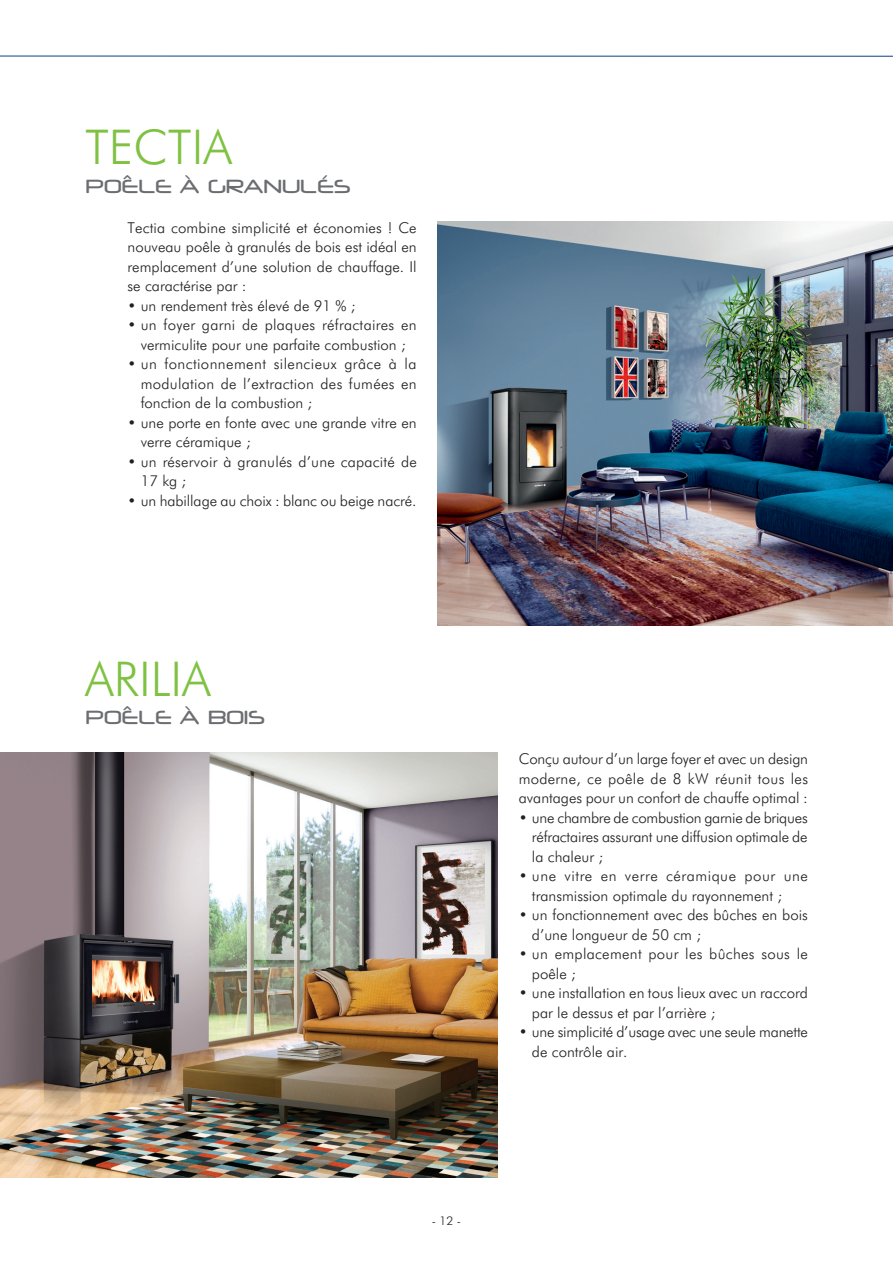
<style>
.page{position:relative;width:893px;height:1263px;background:#fff}
.page>*{position:absolute;margin:0;border:0;box-sizing:border-box;transform-origin:0 0}
.t1{font:300 48px "Futura BT";color:#7fc242}
.t2{font:500 22.5px "Neuropol";letter-spacing:.01em;color:#6c6d70}
.t3{font:300 15px/19.5px "Futura BT";color:#231f20}
.t4{font:300 15px/19.5px "Futura BT";letter-spacing:.02em;color:#231f20;text-align:center}
.t5{font:300 15px/19.5px "Futura BT";letter-spacing:.035em;color:#231f20}
.t6{font:300 12px "Futura BT";color:#231f20}
</style>
<div class="page">
<img style="left:438px;top:221px;width:455px;height:404px">
<img style="left:0;top:753px;width:497px;height:425px">
<hr style="left:0;top:56px;width:893px;height:1px;background:#0d3e8c">
<h1 class="t1" style="left:85px;top:118px;width:148px">TECTIA</h1>
<h2 class="t2" style="left:85px;top:175px;width:142px">POÊLE À GRANU</h2>
<h2 class="t2" style="left:300px;top:175px;width:34px">LÉS</h2>
<p class="t3" style="left:128px;top:217px;width:291px;text-align:justify">Tectia combine simplicité et économies ! Ce nouveau poêle à granulés de bois est idéal en remplacement d’une solution de chauffage. I l se caractérise par :</p>
<p class="t3" style="left:128px;top:295px;width:229px">• un rendement très élevé de 91 % ;</p>
<p class="t4" style="left:128px;top:315px;width:291px">• un foyer garni de plaques réfractaires en vermiculite pour une parfaite combustion ;</p>
<p class="t3" style="left:141px;top:354px;width:277px;text-align:justify;text-indent:-13px">• un fonctionnement silencieux grâce à la modulation de l’extraction des fumées en fonction de la combustion ;</p>
<p class="t3" style="left:141px;top:412px;width:277px;text-indent:-13px">• une porte en fonte avec une grande vitre en verre céramique ;</p>
<p class="t3" style="left:141px;top:451px;width:278px;text-indent:-13px">• un réservoir à granulés d’une capacité de<br>17 kg ;</p>
<p class="t3" style="left:128px;top:490px;width:290px">• un habillage au choix : blanc ou beige nacré.</p>
<h1 class="t1" style="left:85px;top:650px;width:127px">ARI LIA</h1>
<h2 class="t2" style="left:85px;top:706px;width:155px">POÊLE À BOIS</h2>
<p class="t3" style="left:519px;top:749px;width:291px;text-align:justify">Conçu autour d’un large foyer et avec un design moderne, ce poêle de 8 kW réunit tous les avantages pour un confort de chauffe optimal :</p>
<p class="t3" style="left:532px;top:807px;width:277px;text-align:justify;text-indent:-13px">• une chambre de combustion garnie de briques réfractaires assurant une diffusion optimale de la chaleur ;</p>
<p class="t5" style="left:532px;top:866px;width:277px;text-indent:-13px">• une vitre en verre céramique pour une transmission optimale du rayonnement ;</p>
<p class="t3" style="left:532px;top:905px;width:277px;text-indent:-13px">• un fonctionnement avec des bûches en bois d’une longueur de 50 cm ;</p>
<p class="t4" style="left:532px;top:944px;width:277px;text-align:left;text-indent:-13px">• un emplacement pour les bûches sous le poêle ;</p>
<p class="t3" style="left:532px;top:983px;width:277px;text-indent:-13px">• une installation en tous lieux avec un raccord par le dessus et par l’arrière ;</p>
<p class="t3" style="left:532px;top:1022px;width:278px;text-indent:-13px">• une simplicité d’usage avec une seule manette de contrôle air.</p>
<p class="t6" style="left:432px;top:1213px;width:31px">- 12 -</p>
</div>
